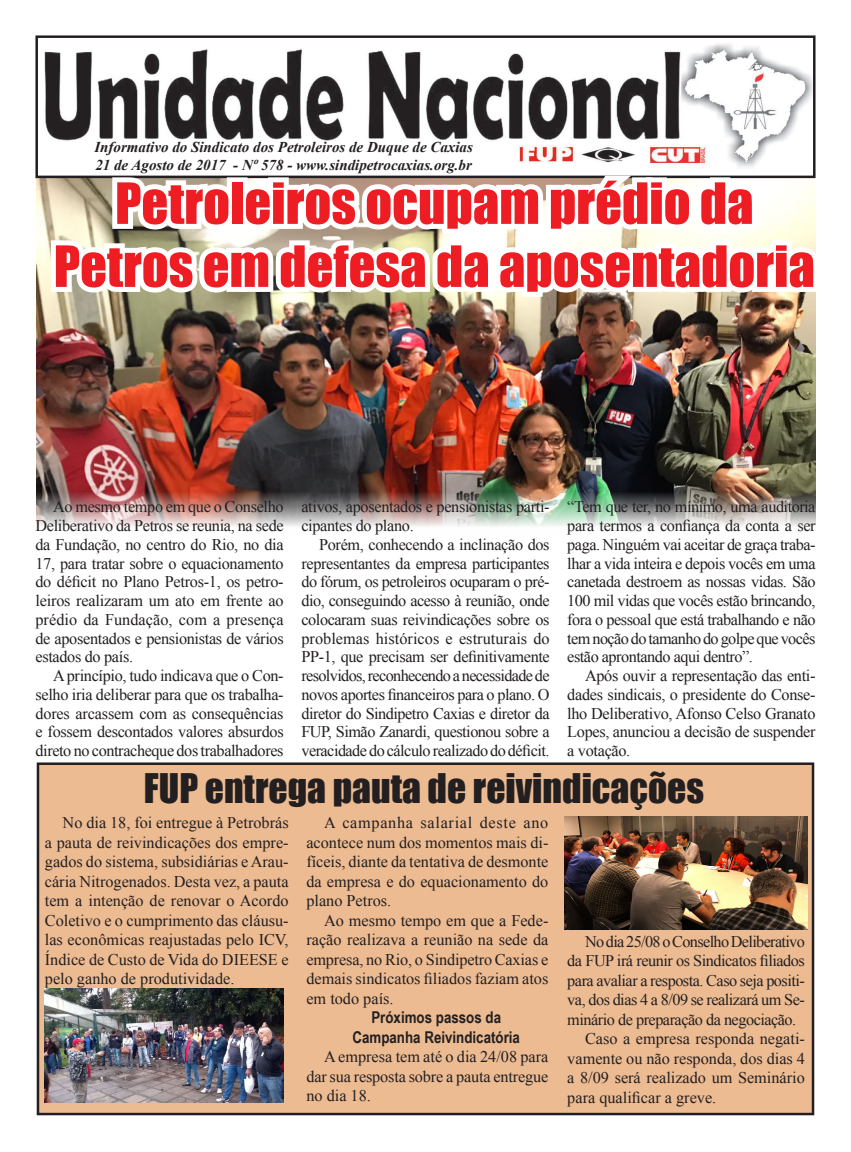
<style>
.page{position:relative;width:851px;height:1152px;background:#fff}
.page>*{position:absolute;margin:0;border:0;box-sizing:border-box;transform-origin:0 0}
.Texto{font:52.5px "Impact";color:#ee1d23}
.Texto-2{font:37.5px "Impact";color:#231f20}
.Texto-3{font:16.25px/18.8px "Times New Roman";letter-spacing:-.02em;color:#231f20;text-align:justify}
.Texto-4{font:700 16.25px "Arial Narrow";color:#231f20}
.t1{font:italic 700 15px "Times New Roman";color:#231f20}
</style>
<div class="page">
<img style="left:37px;top:178px;width:778px;height:348px">
<div style="left:38px;top:763px;width:774px;height:351px;background:#ecbb92"></div>
<div style="left:37px;top:762px;width:777px;height:353px;border:2px solid #231f20"></div>
<img style="left:44px;top:44px;width:768px;height:123px">
<div style="left:35px;top:35px;width:780px;height:143px;border:2px solid #231f20"></div>
<svg style="left:46px;top:167px;width:770px;height:146px"></svg>
<img style="left:564px;top:816px;width:243px;height:113px">
<img style="left:44px;top:988px;width:239px;height:114px">
<p class="t1" style="left:94px;top:136px;width:380px">Informativo do Sindicato dos Petroleiros de Duque de Caxias</p>
<p class="t1" style="left:95px;top:154px;width:378px">21 de Agosto de 2017 - Nº 578 - www.sindipetrocaxias.org.br</p>
<p class="Texto" style="left:115px;top:162px;width:640px">Petroleiros ocupam prédio da</p>
<p class="Texto" style="left:54px;top:225px;width:762px">Petros em defesa da aposentadoria</p>
<p class="Texto-3" style="left:35px;top:497px;width:250px;text-indent:18px">Ao mesmo tempo em que o Conselho Deliberativo da Petros se reunia, na sede da Fundação, no centro do Rio, no dia 17, para tratar sobre o equacionamento do déficit no Plano Petros-1, os petro&shy;leiros realizaram um ato em frente ao prédio da Fundação, com a presença de aposentados e pensionistas de vários estados do país.</p>
<p class="Texto-3" style="left:35px;top:666px;width:250px;text-indent:18px">A princípio, tudo indicava que o Con&shy;selho iria deliberar para que os trabalha&shy;dores arcassem com as consequências e fossem descontados valores absurdos direto no contracheque dos trabalhadores</p>
<p class="Texto-3" style="left:301px;top:497px;width:250px">ativos, aposentados e pensionistas parti&shy;cipantes do plano.</p>
<p class="Texto-3" style="left:301px;top:534px;width:250px;text-indent:18px">Porém, conhecendo a inclinação dos representantes da empresa participantes do fórum, os petroleiros ocuparam o pré&shy;dio, conseguindo acesso à reunião, onde colocaram suas reivindicações sobre os problemas históricos e estruturais do PP-1, que precisam ser definitivamente resolvidos, reconhecendo a necessidade de novos aportes financeiros para o plano. O diretor do Sindipetro Caxias e diretor da FUP, Simão Zanardi, questionou sobre a veracidade do cálculo realizado do déficit.</p>
<p class="Texto-3" style="left:567px;top:497px;width:250px">“Tem que ter, no mínimo, uma auditoria para termos a confiança da conta a ser paga. Ninguém vai aceitar de graça traba&shy;lhar a vida inteira e depois vocês em uma canetada destroem as nossas vidas. São 100 mil vidas que vocês estão brincando, fora o pessoal que está trabalhando e não tem noção do tamanho do golpe que vocês estão aprontando aqui dentro”.</p>
<p class="Texto-3" style="left:567px;top:666px;width:250px;text-indent:18px">Após ouvir a representação das enti&shy;dades sindicais, o presidente do Conse&shy;lho Deliberativo, Afonso Celso Granato Lopes, anunciou a decisão de suspender a votação.</p>
<p class="Texto-2" style="left:144px;top:759px;width:561px">FUP entrega pauta de reivindicações</p>
<p class="Texto-3" style="left:45px;top:812px;width:245px;line-height:19.5px;text-indent:18px">No dia 18, foi entregue à Petrobrás a pauta de reivindicações dos empre&shy;gados do sistema, subsidiárias e Arau&shy;cária Nitrogenados. Desta vez, a pauta tem a intenção de renovar o Acordo Coletivo e o cumprimento das cláusu&shy;las econômicas reajustadas pelo ICV, Índice de Custo de Vida do DIEESE e pelo ganho de produtividade.</p>
<p class="Texto-3" style="left:306px;top:813px;width:243px;line-height:19.5px;text-indent:18px">A campanha salarial deste ano acontece num dos momentos mais di&shy;fíceis, diante da tentativa de desmonte da empresa e do equacionamento do plano Petros.</p>
<p class="Texto-3" style="left:306px;top:910px;width:243px;line-height:19.5px;text-indent:18px">Ao mesmo tempo em que a Fede&shy;ração realizava a reunião na sede da empresa, no Rio, o Sindipetro Caxias e demais sindicatos filiados faziam atos em todo país.</p>
<p class="Texto-4" style="left:371px;top:1005px;width:131px">Próximos passos da</p>
<p class="Texto-4" style="left:352px;top:1024px;width:169px">Campanha Reivindicatória</p>
<p class="Texto-3" style="left:306px;top:1047px;width:243px;line-height:19.5px;text-indent:18px">A empresa tem até o dia 24/08 para dar sua resposta sobre a pauta entregue no dia 18.</p>
<p class="Texto-3" style="left:567px;top:931px;width:239px;line-height:19.5px;text-indent:18px">No dia 25/08 o Conselho Deliberativo da FUP irá reunir os Sindicatos filiados para avaliar a resposta. Caso seja positi&shy;va, dos dias 4 a 8/09 se realizará um Se&shy;minário de preparação da negociação.</p>
<p class="Texto-3" style="left:567px;top:1028px;width:239px;line-height:19.5px;text-indent:18px">Caso a empresa responda negati&shy;vamente ou não responda, dos dias 4 a 8/09 será realizado um Seminário para qualificar a greve.</p>
</div>
